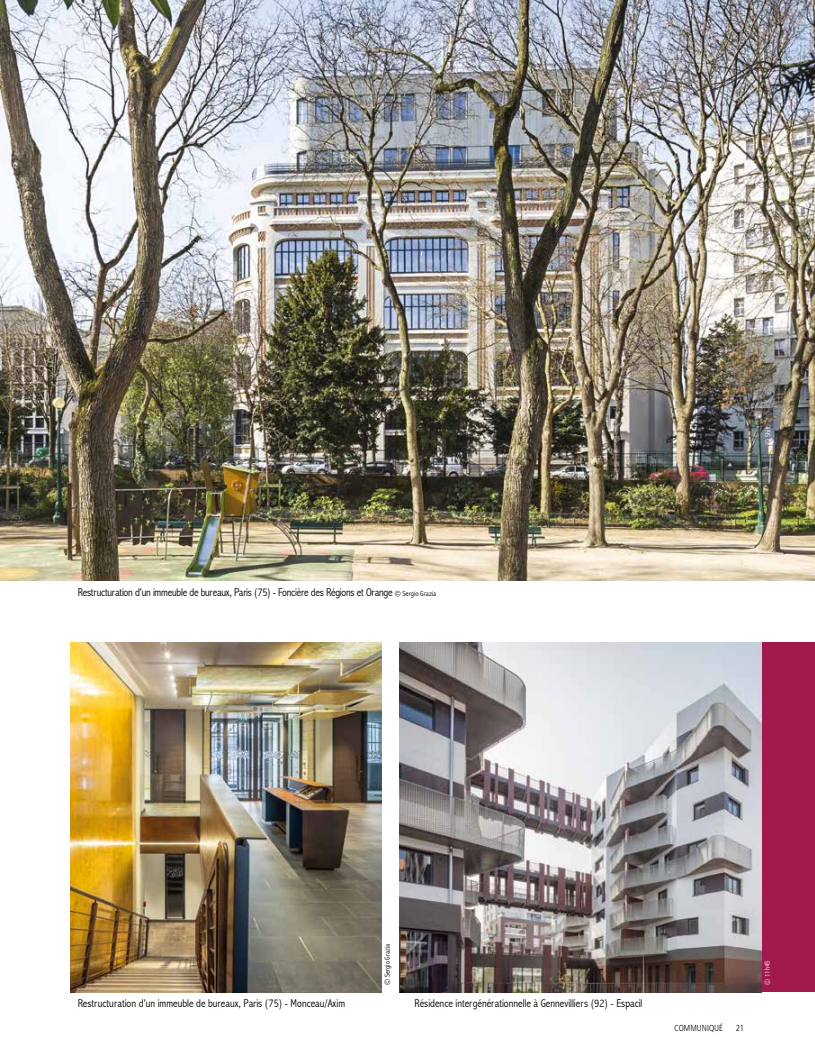
<style>
.page{position:relative;width:815px;height:1063px;background:#fff}
.page>*{position:absolute;margin:0;border:0;box-sizing:border-box;transform-origin:0 0}
.t1{font:300 condensed 11.25px "Abadi";color:#000}
.t2{font:300 condensed 11.25px "Abadi";letter-spacing:-.02em;color:#000}
.t3{font:300 condensed 8.75px "Frutiger LT Std";color:#000}
.t4{font:300 condensed 7.5px "Abadi";color:#000}
.t5{font:300 condensed 7.5px "Abadi";color:#fff}
.s1{font-size:7.5px}
</style>
<div class="page">
<div style="left:762px;top:642px;width:53px;height:350px;background:#a2194d"></div>
<img style="left:71px;top:642px;width:311px;height:350px">
<img style="left:399px;top:642px;width:363px;height:350px">
<img style="left:0;top:0;width:815px;height:581px">
<p class="t2" style="left:78px;top:585px;width:360px">Restructuration d’un immeuble de bureaux, Paris (75) - Foncière des Régions et Orange <span class="s1">© Sergio Grazia</span></p>
<p class="t5" style="left:764px;top:445px;width:20px;rotate:-90deg">© Shift</p>
<p class="t4" style="left:383px;top:985px;width:43px;rotate:-90deg">© Sergio Grazia</p>
<p class="t1" style="left:78px;top:997px;width:269px">Restructuration d’un immeuble de bureaux, Paris (75) - Monceau/Axim</p>
<p class="t1" style="left:415px;top:997px;width:229px">Résidence intergénérationnelle à Gennevilliers (92) - Espacil</p>
<p class="t3" style="left:674px;top:1023px;width:51px">COMMUNIQUÉ</p>
<p class="t3" style="left:736px;top:1023px;width:10px">21</p>
<p class="t5" style="left:763px;top:985px;width:26px;rotate:-90deg">© 11h45</p>
</div>
